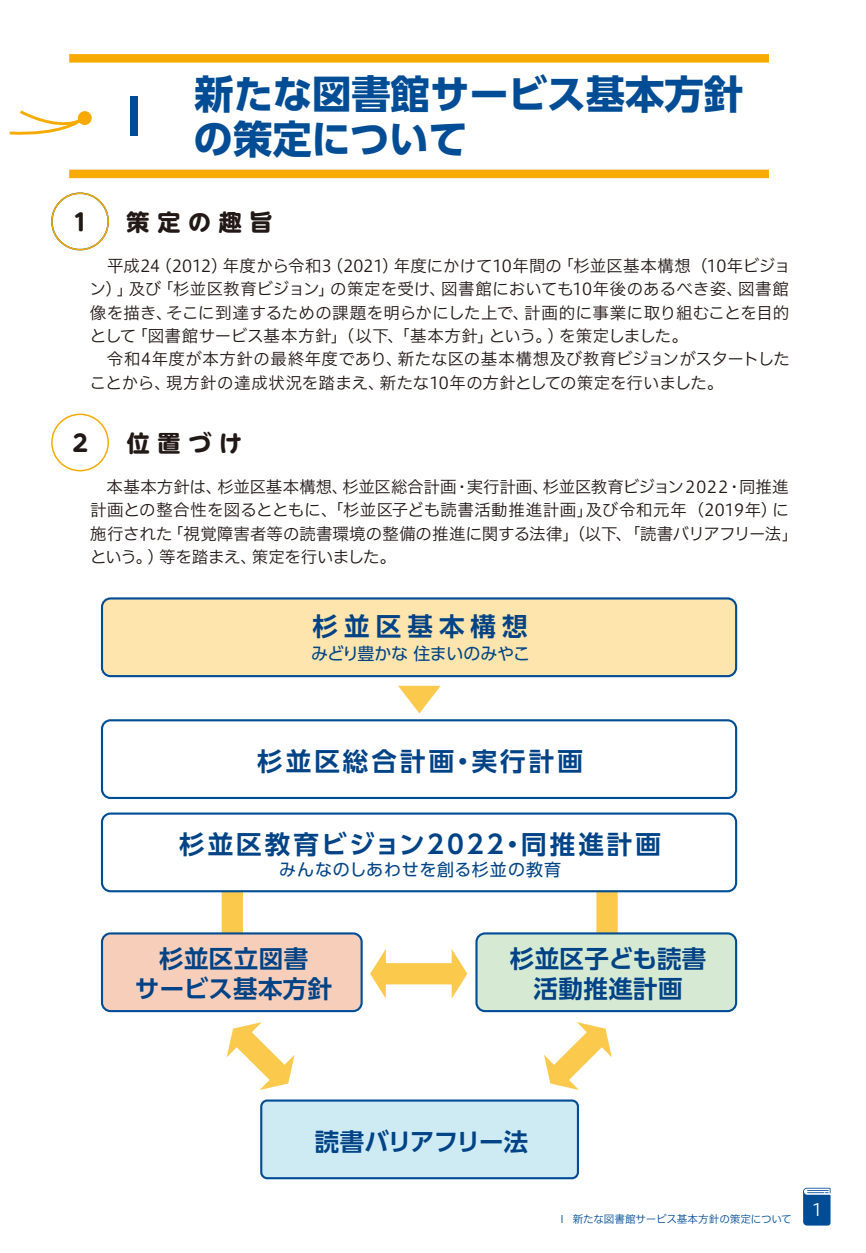
<style>
.page{position:relative;width:866px;height:1253px;background:#fff}
.page>*{position:absolute;margin:0;border:0;box-sizing:border-box;transform-origin:0 0}
.t1{font:51px "Motoya Cedar W4 90 mskp RKSJ H";color:#004d95;scale:1.25 1}
.t2{font:700 39.3px/45.6px "UD Shin Go Pr 6";color:#004d95}
.t3{font:700 25.5px "UD Shin Go Pr 6 De";letter-spacing:.12em;color:#004386}
.t4{font:700 25.5px "UD Shin Go Pr 6 De";letter-spacing:.24em;color:#004386}
.t5{font:700 24.45px/30px "UD Shin Go Pr 6 De";letter-spacing:.02em;color:#004386;text-align:center}
.t6{font:700 24.45px "UD Shin Go Pr 6 De";letter-spacing:-.04em;color:#004386}
.t7{font:700 22.95px "UD Shin M Go Pr 6";letter-spacing:.34em;color:#221815}
.t8{font:16.95px "UD Shin Go Pr 6";letter-spacing:.045em;color:#004386}
.t9{font:16.95px "UD Shin Go Pr 6";letter-spacing:-.035em;color:#004386}
.t10{font:16.95px "Hiragino UD Sans F Std W3";color:#fff}
.t11{font:16.5px/23.4px "Hiragino UD Sans F Std W3";color:#221815}
.t12{font:10.65px "Hiragino UD Sans F Std W3";letter-spacing:-.02em;color:#004d95}
</style>
<div class="page">
<svg style="left:803px;top:1187px;width:27px;height:38px"></svg>
<div style="left:222px;top:859px;width:21px;height:95px;background:#fbca4d"></div>
<div style="left:596px;top:859px;width:21px;height:95px;background:#fbca4d"></div>
<svg style="left:398px;top:685px;width:42px;height:28px"></svg>
<div style="left:102px;top:598px;width:634px;height:78px;background:#fee5ad;border-radius:9px"></div>
<div style="left:101px;top:597px;width:636px;height:80px;border:2px solid #004d95;border-radius:9px"></div>
<div style="left:261px;top:1100px;width:317px;height:78px;background:#ceeaf3;border-radius:6px"></div>
<div style="left:260px;top:1099px;width:319px;height:80px;border:2px solid #004d95;border-radius:6px"></div>
<div style="left:102px;top:813px;width:634px;height:78px;background:#fff;border-radius:9px"></div>
<div style="left:101px;top:812px;width:636px;height:80px;border:2px solid #004d95;border-radius:9px"></div>
<div style="left:102px;top:933px;width:259px;height:78px;background:#f6ceba;border-radius:9px"></div>
<div style="left:101px;top:932px;width:261px;height:80px;border:2px solid #004d95;border-radius:9px"></div>
<div style="left:476px;top:933px;width:260px;height:78px;background:#d6ead3;border-radius:9px"></div>
<div style="left:475px;top:932px;width:262px;height:80px;border:2px solid #004d95;border-radius:9px"></div>
<div style="left:101px;top:719px;width:636px;height:80px;border:2px solid #004d95;border-radius:9px"></div>
<div style="left:382px;top:963px;width:73px;height:21px;background:#fbca4d"></div>
<svg style="left:370px;top:949px;width:16px;height:49px"></svg>
<svg style="left:451px;top:949px;width:16px;height:49px"></svg>
<svg style="left:211px;top:1009px;width:99px;height:95px"></svg>
<svg style="left:529px;top:1009px;width:98px;height:95px"></svg>
<div style="left:79px;top:113px;width:11px;height:10px;background:#f7ab00;border-radius:50%"></div>
<div style="left:78px;top:111px;width:14px;height:14px;border:3px solid #f7ab00;border-radius:50%"></div>
<div style="left:69px;top:54px;width:699px;height:9px;background:#f7ab00"></div>
<div style="left:69px;top:170px;width:699px;height:8px;background:#f7ab00"></div>
<svg style="left:9px;top:110px;width:75px;height:25px"></svg>
<div style="left:51px;top:413px;width:58px;height:58px;border:2px solid #f7ab00;border-radius:50%"></div>
<div style="left:51px;top:192px;width:58px;height:58px;border:2px solid #f7ab00;border-radius:50%"></div>
<h2 class="t2" style="left:18px;top:70px;width:727px;text-indent:177px">新たな図書館サービス基本方針　　　　 の策定について</h2>
<h1 class="t1" style="left:125px;top:90px;width:17px">I</h1>
<h3 class="t7" style="left:73px;top:202px;width:201px">1　策定の趣旨</h3>
<p class="t11" style="left:90px;top:253px;width:702px;text-indent:17px">平成24（2012）年度から令和3（2021）年度にかけて10年間の「杉並区基本構想（10年ビジョン）」及び「杉並区教育ビジョン」の策定を受け、図書館においても10年後のあるべき姿、図書館像を描き、そこに到達するための課題を明らかにした上で、計画的に事業に取り組むことを目的として「図書館サービス基本方針」（以下、「基本方針」という。）を策定しました。<br>　令和4年度が本方針の最終年度であり、新たな区の基本構想及び教育ビジョンがスタートしたことから、現方針の達成状況を踏まえ、新たな10年の方針としての策定を行いました。</p>
<h3 class="t7" style="left:69px;top:423px;width:24px">２</h3>
<h3 class="t7" style="left:127px;top:423px;width:117px">位置づけ</h3>
<p class="t11" style="left:90px;top:474px;width:709px;text-indent:17px">本基本方針は、杉並区基本構想、杉並区総合計画・実行計画、杉並区教育ビジョン２０２２・同推進計画との整合性を図るとともに、「杉並区子ども読書活動推進計画」及び令和元年（2019年）に施行された「視覚障害者等の読書環境の整備の推進に関する法律」（以下、「読書バリアフリー法」という。）等を踏まえ、策定を行いました。</p>
<h3 class="t4" style="left:312px;top:605px;width:217px">杉並区基本構想</h3>
<p class="t9" style="left:311px;top:640px;width:221px">みどり豊かな 住まいのみやこ</p>
<h3 class="t3" style="left:257px;top:741px;width:327px">杉並区総合計画・実行計画</h3>
<h3 class="t3" style="left:179px;top:823px;width:483px">杉並区教育ビジョン2022・同推進計画</h3>
<p class="t8" style="left:279px;top:856px;width:283px">みんなのしあわせを創る杉並の教育</p>
<h3 class="t5" style="left:135px;top:942px;width:199px">杉並区立図書<br>サービス基本方針</h3>
<h3 class="t5" style="left:509px;top:942px;width:198px">杉並区子ども読書活動推進計画</h3>
<h3 class="t6" style="left:315px;top:1121px;width:215px">読書バリアフリー法</h3>
<p class="t12" style="left:556px;top:1210px;width:236px">Ⅰ 新たな図書館サービス基本方針の策定について</p>
<p class="t10" style="left:812px;top:1197px;width:12px">1</p>
</div>
